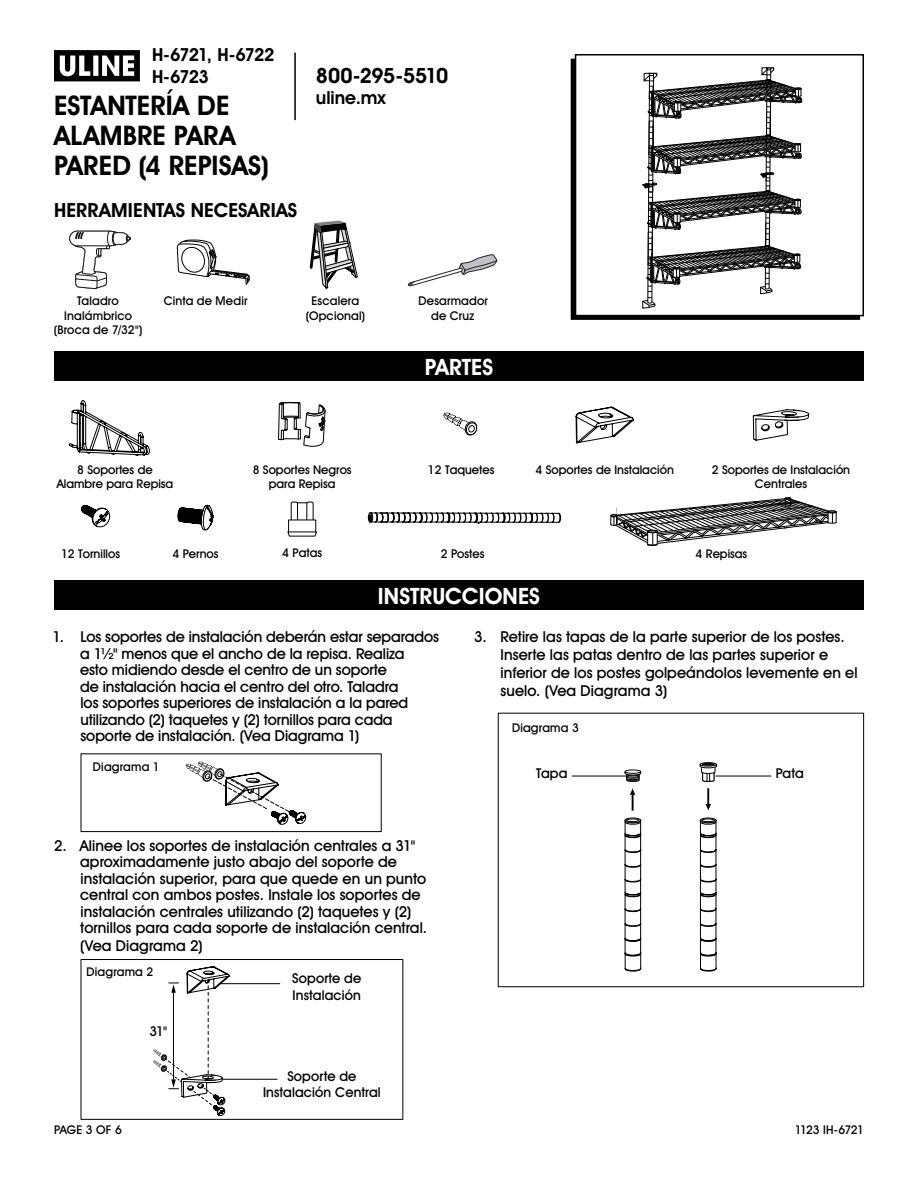
<style>
.page{position:relative;width:918px;height:1188px;background:#fff}
.page>*{position:absolute;margin:0;border:0;box-sizing:border-box;transform-origin:0 0}
.t1{font:700 27px/30px "Uline Two Knine";letter-spacing:.005em;color:#000}
.t2{font:700 22.5px "Uline Two Knine";color:#fff}
.t3{font:700 21px "Uline Two Knine";letter-spacing:-.02em;color:#000}
.t4{font:700 19.5px "Uline Two Knine";letter-spacing:.005em;color:#000}
.t5{font:700 18px/21.6px "Uline Two Knine";letter-spacing:-.04em;color:#000}
.t6{font:15px/16.5px "Uline Two Knine";color:#000}
.t7{font:13.5px/16.2px "Uline Two Knine";letter-spacing:.01em;color:#000}
.t8{font:12px/14.4px "Uline Two Knine";color:#000;text-align:center}
.t9{font:12px "Uline Two Knine";letter-spacing:-.055em;color:#000}
</style>
<div class="page">
<hr style="left:294px;top:53px;width:2px;height:67px;background:#000">
<svg style="left:54px;top:50px;width:86px;height:31px"></svg>
<svg style="left:310px;top:221px;width:47px;height:67px"></svg>
<svg style="left:177px;top:240px;width:73px;height:45px"></svg>
<div style="left:54px;top:351px;width:810px;height:30px;background:#000"></div>
<div style="left:54px;top:580px;width:810px;height:30px;background:#000"></div>
<svg style="left:753px;top:409px;width:56px;height:32px"></svg>
<svg style="left:408px;top:254px;width:90px;height:33px"></svg>
<svg style="left:576px;top:407px;width:58px;height:37px"></svg>
<svg style="left:81px;top:505px;width:30px;height:23px"></svg>
<svg style="left:278px;top:402px;width:48px;height:45px"></svg>
<svg style="left:177px;top:505px;width:37px;height:25px"></svg>
<svg style="left:443px;top:412px;width:35px;height:24px"></svg>
<svg style="left:306px;top:501px;width:8px;height:19px"></svg>
<svg style="left:290px;top:501px;width:8px;height:19px"></svg>
<svg style="left:287px;top:531px;width:30px;height:6px"></svg>
<svg style="left:186px;top:761px;width:121px;height:64px"></svg>
<svg style="left:153px;top:966px;width:77px;height:150px"></svg>
<hr style="left:223px;top:1079px;width:54px;height:1px;background:#000">
<hr style="left:220px;top:983px;width:60px;height:1px;background:#000">
<svg style="left:630px;top:789px;width:5px;height:21px"></svg>
<div style="left:625px;top:818px;width:16px;height:5px;border:1px solid #000;border-radius:50%"></div>
<svg style="left:625px;top:819px;width:17px;height:153px"></svg>
<svg style="left:625px;top:773px;width:16px;height:9px"></svg>
<div style="left:625px;top:770px;width:16px;height:4px;border:1px solid #000;border-radius:50%"></div>
<svg style="left:706px;top:789px;width:5px;height:21px"></svg>
<div style="left:700px;top:818px;width:16px;height:5px;border:1px solid #000;border-radius:50%"></div>
<svg style="left:700px;top:819px;width:17px;height:153px"></svg>
<div style="left:700px;top:762px;width:17px;height:4px;border:1px solid #000;border-radius:50%"></div>
<svg style="left:700px;top:763px;width:17px;height:19px"></svg>
<hr style="left:572px;top:776px;width:55px;height:1px;background:#000">
<hr style="left:716px;top:776px;width:55px;height:1px;background:#000">
<div style="left:571px;top:59px;width:289px;height:261px;border:2px solid #000"></div>
<div style="left:576px;top:55px;width:287px;height:261px;background:#fff"></div>
<div style="left:575px;top:54px;width:289px;height:262px;border:2px solid #000"></div>
<svg style="left:642px;top:67px;width:161px;height:242px"></svg>
<svg style="left:69px;top:400px;width:81px;height:56px"></svg>
<svg style="left:368px;top:512px;width:193px;height:12px"></svg>
<svg style="left:610px;top:498px;width:227px;height:48px"></svg>
<svg style="left:69px;top:231px;width:62px;height:58px"></svg>
<div style="left:81px;top:753px;width:301px;height:79px;border:1px solid #000"></div>
<div style="left:81px;top:959px;width:322px;height:161px;border:1px solid #000"></div>
<p class="t5" style="left:152px;top:44px;width:124px">H-6721, H-6722<br>H-6723</p>
<h1 class="t1" style="left:54px;top:91px;width:216px">ESTANTERÍA DE<br>ALAMBRE PARA<br>PARED (4 REPISAS)</h1>
<h3 class="t4" style="left:54px;top:198px;width:245px">HERRAMIENTAS NECESARIAS</h3>
<h3 class="t3" style="left:316px;top:63px;width:134px">800-295-5510</h3>
<p class="t5" style="left:316px;top:87px;width:71px">uline.mx</p>
<p class="t8" style="left:54px;top:294px;width:90px">Taladro<br>Inalámbrico (Broca de 7/32")</p>
<p class="t8" style="left:164px;top:294px;width:85px">Cinta de Medir</p>
<p class="t8" style="left:306px;top:294px;width:61px">Escalera (Opcional)</p>
<p class="t8" style="left:419px;top:294px;width:71px">Desarmador de Cruz</p>
<h2 class="t2" style="left:425px;top:353px;width:70px">PARTES</h2>
<p class="t8" style="left:57px;top:462px;width:118px">8 Soportes de<br>Alambre para Repisa</p>
<p class="t8" style="left:253px;top:462px;width:100px">8 Soportes Negros para Repisa</p>
<p class="t8" style="left:428px;top:462px;width:68px">12 Taquetes</p>
<p class="t8" style="left:282px;top:546px;width:41px">4 Patas</p>
<p class="t8" style="left:61px;top:546px;width:60px">12 Tornillos</p>
<p class="t8" style="left:441px;top:546px;width:45px">2 Postes</p>
<p class="t8" style="left:172px;top:546px;width:48px">4 Pernos</p>
<p class="t8" style="left:536px;top:462px;width:140px">4 Soportes de Instalación</p>
<p class="t8" style="left:712px;top:462px;width:140px">2 Soportes de Instalación<br>Centrales</p>
<p class="t8" style="left:696px;top:546px;width:53px">4 Repisas</p>
<h2 class="t2" style="left:378px;top:582px;width:164px">INSTRUCCIONES</h2>
<p class="t6" style="left:80px;top:628px;width:360px;text-indent:-27px">1. Los soportes de instalación deberán estar separados a 1½" menos que el ancho de la repisa. Realiza<br>esto midiendo desde el centro de un soporte<br>de instalación hacia el centro del otro. Taladra<br>los soportes superiores de instalación a la pared utilizando (2) taquetes y (2) tornillos para cada soporte de instalación. (Vea Diagrama 1)</p>
<p class="t6" style="left:500px;top:628px;width:359px;line-height:18px;text-indent:-26px">3. Retire las tapas de la parte superior de los postes.<br>Inserte las patas dentro de las partes superior e inferior de los postes golpeándolos levemente en el suelo. (Vea Diagrama 3)</p>
<p class="t8" style="left:512px;top:720px;width:68px">Diagrama 3</p>
<p class="t7" style="left:536px;top:765px;width:33px">Tapa</p>
<p class="t7" style="left:776px;top:765px;width:30px">Pata</p>
<p class="t8" style="left:93px;top:759px;width:68px">Diagrama 1</p>
<p class="t6" style="left:80px;top:837px;width:349px;text-indent:-26px">2. Alinee los soportes de instalación centrales a 31" aproximadamente justo abajo del soporte de instalación superior, para que quede en un punto central con ambos postes. Instale los soportes de instalación centrales utilizando (2) taquetes y (2) tornillos para cada soporte de instalación central.</p>
<p class="t6" style="left:80px;top:938px;width:124px">(Vea Diagrama 2)</p>
<p class="t8" style="left:86px;top:965px;width:68px">Diagrama 2</p>
<p class="t7" style="left:149px;top:1023px;width:19px">31"</p>
<p class="t7" style="left:292px;top:970px;width:71px">Soporte de<br>Instalación</p>
<p class="t7" style="left:263px;top:1068px;width:119px;text-align:center">Soporte de<br>Instalación Central</p>
<p class="t8" style="left:54px;top:1122px;width:69px">PAGE 3 OF 6</p>
<p class="t9" style="left:795px;top:1122px;width:71px">1123 IH-6721</p>
</div>
